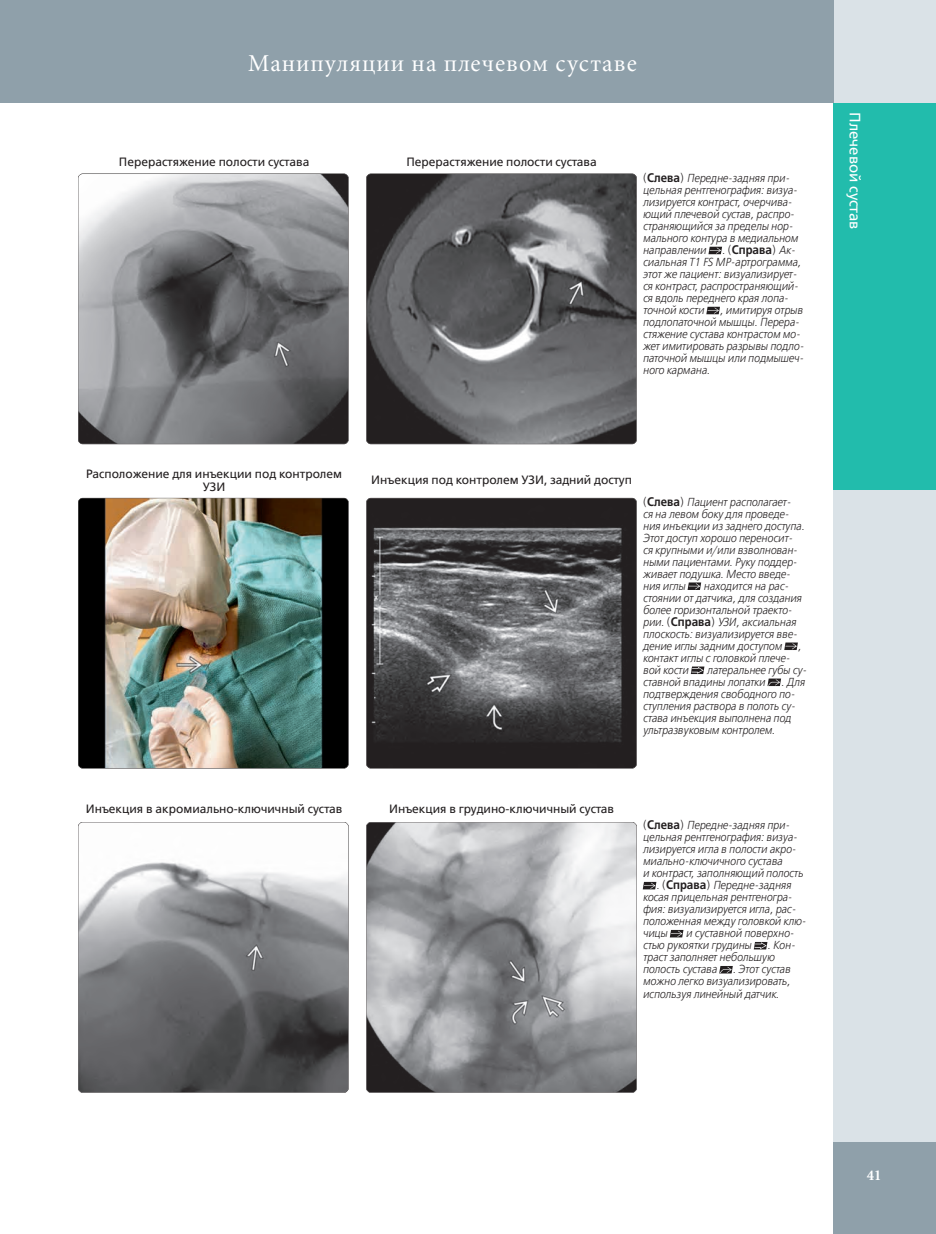
<style>
.page{position:relative;width:936px;height:1234px;background:#fff}
.page>*{position:absolute;margin:0;border:0;box-sizing:border-box;transform-origin:0 0}
.t1{font:24px "Minion Cyr";letter-spacing:.04em;color:#fff}
.t2{font:15px "Free Set C";color:#fff}
.t3{font:700 15px "Minion Cyr";color:#fff}
.t4{font:12.3px "Free Set Demi C";color:#231f20;scale:.91 1}
.t5{font:12px/12.8px "Free Set C";color:#231f20;text-align:center}
.t6{font:italic 11.55px/12px "Free Set Light C";color:#231f20;scale:.91 1}
.s1{font-style:normal}
.s2{font-family:"Free Set Demi C";font-style:normal;font-size:12.3px}
.s3{font-family:"Free Set Light C";font-style:italic;font-size:11.55px}
.s4{font-family:"Free Set Light C";font-size:11.55px}
</style>
<div class="page">
<div style="left:833px;top:0;width:102px;height:1142px;background:#dae2e7"></div>
<div style="left:0;top:0;width:833px;height:103px;background:#8fa0aa"></div>
<div style="left:833px;top:103px;width:102px;height:386px;background:#22bcac"></div>
<div style="left:833px;top:1142px;width:102px;height:91px;background:#8fa0aa"></div>
<svg style="left:708px;top:247px;width:14px;height:7px"></svg>
<svg style="left:706px;top:307px;width:14px;height:7px"></svg>
<svg style="left:687px;top:582px;width:14px;height:8px"></svg>
<svg style="left:784px;top:642px;width:13px;height:8px"></svg>
<svg style="left:690px;top:666px;width:14px;height:8px"></svg>
<svg style="left:767px;top:678px;width:14px;height:8px"></svg>
<svg style="left:642px;top:881px;width:14px;height:8px"></svg>
<svg style="left:670px;top:929px;width:13px;height:8px"></svg>
<svg style="left:753px;top:942px;width:14px;height:7px"></svg>
<svg style="left:719px;top:966px;width:13px;height:7px"></svg>
<img style="left:78px;top:174px;width:270px;height:270px">
<img style="left:366px;top:174px;width:270px;height:270px">
<img style="left:78px;top:498px;width:270px;height:270px">
<img style="left:366px;top:498px;width:270px;height:270px">
<img style="left:78px;top:822px;width:270px;height:270px">
<img style="left:366px;top:822px;width:270px;height:270px">
<h1 class="t1" style="left:248px;top:49px;width:390px">Манипуляции на плечевом суставе</h1>
<p class="t5" style="left:119px;top:155px;width:192px">Перерастяжение полости сустава</p>
<p class="t5" style="left:406px;top:155px;width:192px">Перерастяжение полости сустава</p>
<p class="t6" style="left:642px;top:173px;width:172px"><span class="s1">(</span><span class="s2">Слева</span><span class="s1">)</span> Передне-задняя при&shy;цельная рентгенография: визуа&shy;лизируется контраст, очерчива&shy;ющий плечевой сустав, распро&shy;страняющийся за пределы нор&shy;мального контура в медиальном направлении</p>
<p class="t4" style="left:722px;top:243px;width:82px"><span class="s3">.</span> <span class="s4">(</span>Справа<span class="s4">)</span> <span class="s3">Ак-</span></p>
<p class="t6" style="left:642px;top:257px;width:175px">сиальная Т1 FS МР-артрограмма, этот же пациент: визуализирует&shy;ся контраст, распространяющий&shy;ся вдоль переднего края лопа&shy;точной кости</p>
<p class="t6" style="left:642px;top:305px;width:178px;text-indent:77px">, имитируя отрыв подлопаточной мышцы. Перера&shy;стяжение сустава контрастом мо&shy;жет имитировать разрывы подло&shy;паточной мышцы или подмышеч&shy;ного кармана.</p>
<p class="t5" style="left:86px;top:467px;width:257px">Расположение для инъекции под контролем<br>УЗИ</p>
<p class="t5" style="left:86px;top:802px;width:258px">Инъекция в акромиально-ключичный сустав</p>
<p class="t5" style="left:371px;top:474px;width:262px">Инъекция под контролем УЗИ, задний доступ</p>
<p class="t6" style="left:642px;top:496px;width:179px"><span class="s1">(</span><span class="s2">Слева</span><span class="s1">)</span> Пациент располагает-<br>ся на левом боку для проведе&shy;ния инъекции из заднего доступа.<br>Этот доступ хорошо переносит&shy;ся крупными и/или взволнован&shy;ными пациентами. Руку поддер&shy;живает подушка. Место введе&shy;ния иглы</p>
<p class="t6" style="left:642px;top:580px;width:176px;text-indent:61px">находится на рас&shy;стоянии от датчика, для создания более горизонтальной траекто&shy;рии. <span class="s1">(</span><span class="s2">Справа</span><span class="s1">)</span> УЗИ, аксиальная плоскость: визуализируется вве&shy;дение иглы задним доступом</p>
<p class="t6" style="left:797px;top:640px;width:5px">,</p>
<p class="t6" style="left:642px;top:652px;width:163px">контакт иглы с головкой плече&shy;вой кости</p>
<p class="t6" style="left:642px;top:664px;width:181px;text-indent:64px">латеральнее губы су&shy;ставной впадины лопатки</p>
<p class="t6" style="left:642px;top:676px;width:179px;text-indent:138px">. Для подтверждения свободного по&shy;ступления раствора в полоть су&shy;става инъекция выполнена под ультразвуковым контролем.</p>
<p class="t5" style="left:389px;top:802px;width:226px">Инъекция в грудино-ключичный сустав</p>
<p class="t6" style="left:642px;top:819px;width:163px"><span class="s1">(</span><span class="s2">Слева</span><span class="s1">)</span> Передне-задняя при-</p>
<p class="t6" style="left:642px;top:831px;width:171px">цельная рентгенография: визуа-</p>
<p class="t6" style="left:642px;top:843px;width:170px">лизируется игла в полости акро-</p>
<p class="t6" style="left:642px;top:855px;width:155px">миально-ключичного сустава</p>
<p class="t6" style="left:642px;top:867px;width:178px">и контраст, заполняющий полость</p>
<p class="t6" style="left:656px;top:879px;width:149px">. <span class="s1">(</span><span class="s2">Справа</span><span class="s1">)</span> Передне-задняя</p>
<p class="t6" style="left:642px;top:891px;width:165px">косая прицельная рентгеногра-</p>
<p class="t6" style="left:642px;top:903px;width:170px">фия: визуализируется игла, рас-</p>
<p class="t6" style="left:642px;top:915px;width:181px">положенная между головкой клю-</p>
<p class="t6" style="left:642px;top:927px;width:29px">чицы</p>
<p class="t6" style="left:642px;top:927px;width:168px;text-indent:43px">и суставной поверхно&shy;стью рукоятки грудины</p>
<p class="t6" style="left:642px;top:939px;width:169px;text-indent:125px">. Кон&shy;траст заполняет небольшую полость сустава</p>
<p class="t6" style="left:642px;top:963px;width:164px;text-align:justify;text-indent:90px">. Этот сустав можно легко визуализировать, используя линейный датчик.</p>
<p class="t2" style="left:863px;top:112px;width:119px;rotate:90deg">Плечевой сустав</p>
<p class="t3" style="left:866px;top:1166px;width:16px">41</p>
</div>
